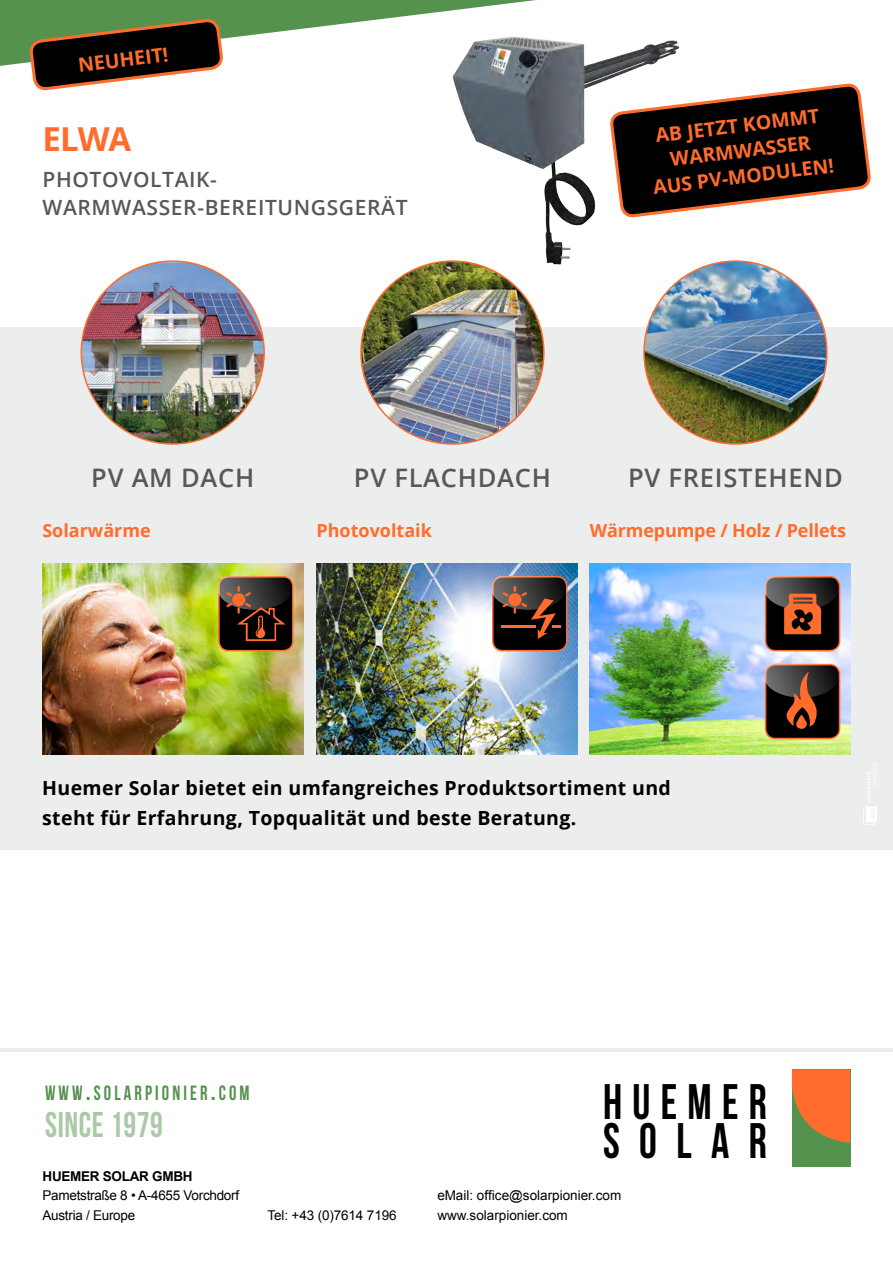
<style>
.page{position:relative;width:893px;height:1263px;background:#fff}
.page>*{position:absolute;margin:0;border:0;box-sizing:border-box;transform-origin:0 0}
.t1{font:49.8px/39.8px "Bebas Neue";letter-spacing:.23em;color:#000;scale:.9 1}
.t2{font:35.7px "Bebas Neue";letter-spacing:.02em;color:#aac9a7;scale:.9 1}
.t3{font:700 33px "Open Sans";color:#ff6c2c}
.t4{font:600 25.5px "Open Sans";letter-spacing:.03em;color:#58585a}
.t5{font:600 21px/28.5px "Open Sans";letter-spacing:.03em;color:#58585a}
.t6{font:20.7px "Bebas Neue";letter-spacing:.17em;color:#55924e;scale:.9 1}
.t7{font:700 19.5px/30px "Open Sans";letter-spacing:.02em;color:#000}
.t8{font:700 19.5px/25.5px "Open Sans";color:#ff6c2c;text-align:center}
.t9{font:700 18px "Open Sans";color:#ff6c2c}
.t10{font:13.5px/19.5px "Arial";letter-spacing:-.01em;color:#000}
.t11{font:700 13.5px "Arial";letter-spacing:-.02em;color:#000}
.s1{font-size:29.55px}
</style>
<div class="page">
<hr style="left:0;top:1048px;width:893px;height:4px;background:#eceded">
<div style="left:792px;top:1069px;width:58px;height:98px;background:#55924e"></div>
<svg style="left:792px;top:1069px;width:58px;height:74px"></svg>
<div style="left:0;top:327px;width:893px;height:523px;background:#eceded"></div>
<img style="left:42px;top:563px;width:261px;height:191px">
<img style="left:590px;top:563px;width:260px;height:191px">
<img style="left:316px;top:563px;width:261px;height:191px">
<div style="left:219px;top:577px;width:74px;height:74px;background:#000;border-radius:10px"></div>
<div style="left:218px;top:576px;width:76px;height:75px;border:2px solid #ff6c2c;border-radius:10px"></div>
<svg style="left:218px;top:576px;width:74px;height:65px"></svg>
<div style="left:493px;top:577px;width:74px;height:74px;background:#000;border-radius:10px"></div>
<div style="left:492px;top:576px;width:75px;height:75px;border:2px solid #ff6c2c;border-radius:10px"></div>
<svg style="left:492px;top:576px;width:73px;height:63px"></svg>
<div style="left:766px;top:577px;width:73px;height:74px;background:#000;border-radius:10px"></div>
<div style="left:765px;top:576px;width:75px;height:75px;border:2px solid #ff6c2c;border-radius:10px"></div>
<svg style="left:765px;top:576px;width:73px;height:58px"></svg>
<div style="left:766px;top:665px;width:73px;height:73px;background:#000;border-radius:10px"></div>
<div style="left:765px;top:664px;width:75px;height:75px;border:2px solid #ff6c2c;border-radius:10px"></div>
<svg style="left:765px;top:664px;width:73px;height:65px"></svg>
<img style="left:81px;top:262px;width:183px;height:181px">
<img style="left:361px;top:261px;width:183px;height:183px;border-radius:91px">
<img style="left:644px;top:261px;width:183px;height:183px;border-radius:91px">
<svg style="left:863px;top:763px;width:14px;height:62px"></svg>
<img style="left:440px;top:39px;width:238px;height:227px">
<svg style="left:610px;top:45px;width:260px;height:211px"></svg>
<svg style="left:0;top:0;width:536px;height:129px"></svg>
<h3 class="t8" style="left:77px;top:52px;width:92px;rotate:-7deg">NEUHEIT!</h3>
<h3 class="t3" style="left:43px;top:115px;width:90px">ELWA</h3>
<h3 class="t5" style="left:43px;top:164px;width:367px">PHOTOVOLTAIK-<br>WARMWASSER-BEREITUNGSGERÄT</h3>
<h3 class="t8" style="left:646px;top:123px;width:183px;rotate:-7deg">AB JETZT KOMMT<br>WARMWASSER<br>AUS PV-MODULEN!</h3>
<h3 class="t4" style="left:91px;top:460px;width:164px">PV AM DACH</h3>
<h3 class="t4" style="left:354px;top:460px;width:199px">PV FLACHDACH</h3>
<h3 class="t4" style="left:628px;top:460px;width:216px">PV FREISTEHEND</h3>
<h3 class="t9" style="left:42px;top:517px;width:110px">Solarwärme</h3>
<h3 class="t9" style="left:316px;top:517px;width:117px">Photovoltaik</h3>
<h3 class="t9" style="left:590px;top:517px;width:258px">Wärmepumpe / Holz / Pellets</h3>
<h3 class="t7" style="left:42px;top:772px;width:630px">Huemer Solar bietet ein umfangreiches Produktsortiment und steht für Erfahrung, Topqualität und beste Beratung.</h3>
<h3 class="t6" style="left:45px;top:1081px;width:229px">WWW<span class="s1">.</span>SOLARPIONIER<span class="s1">.</span>COM</h3>
<h2 class="t2" style="left:45px;top:1105px;width:132px">SINCE 1979</h2>
<p class="t11" style="left:43px;top:1167px;width:152px">HUEMER SOLAR GMBH</p>
<p class="t10" style="left:43px;top:1186px;width:198px">Pametstraße 8 • A-4655 Vorchdorf<br>Austria / Europe</p>
<p class="t10" style="left:268px;top:1205px;width:131px">Tel: +43 (0)7614 7196</p>
<h1 class="t1" style="left:603px;top:1081px;width:184px">HUEMER<br>SOLAR</h1>
<p class="t10" style="left:437px;top:1186px;width:185px">eMail: office@solarpionier.com www.solarpionier.com</p>
</div>
